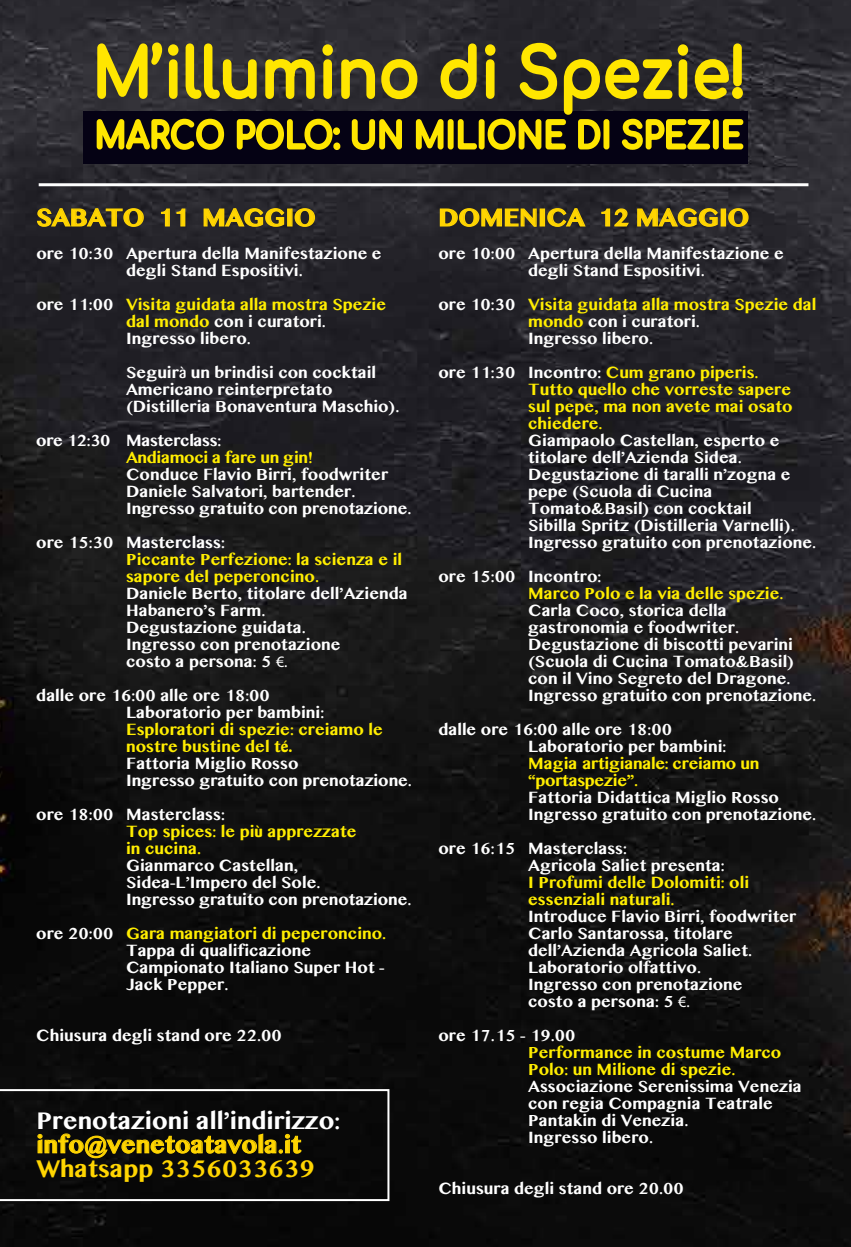
<style>
.page{position:relative;width:851px;height:1247px;background:#fff}
.page>*{position:absolute;margin:0;border:0;box-sizing:border-box;transform-origin:0 0}
.t1{font:700 68px "Comfortaa";color:#ffe600;scale:.9 1}
.t2{font:700 35.6px "Comfortaa";letter-spacing:.01em;color:#ffe600;scale:.9 1}
.t3{font:700 24px/24px "Bangla MN";color:#ffd501}
.t4{font:700 24px "Bangla MN";color:#fff}
.t5{font:700 16px/17px "Bangla MN";color:#fff}
.t6{font:700 16px/17px "Bangla MN";color:#ffed00}
.t7{font:700 16px/17px "Bangla MN";letter-spacing:-.02em;color:#ffed00}
.t8{font:700 16px "Bangla MN";letter-spacing:-.02em;color:#fff}
.s1{color:#fff}
.s2{font-family:"Barmeno";font-weight:500}
.s3{font-family:"Myriad Pro";font-weight:400}
.s4{color:#ffed00}
.s5{font-family:"Barmeno";color:#ffed00}
.s6{font-family:"Barmeno"}
</style>
<div class="page">
<img style="left:0;top:0;width:850px;height:1247px">
<svg style="left:439px;top:207px;width:98px;height:21px;background:#6b5d1c"></svg>
<div style="left:539px;top:209px;width:6px;height:18px;border:1px solid #ffd501"></div>
<svg style="left:546px;top:207px;width:40px;height:21px"></svg>
<svg style="left:600px;top:208px;width:30px;height:20px"></svg>
<svg style="left:636px;top:207px;width:82px;height:21px;background:#6f6122"></svg>
<div style="left:720px;top:209px;width:6px;height:18px;border:1px solid #ffd501"></div>
<svg style="left:727px;top:207px;width:22px;height:21px"></svg>
<svg style="left:36px;top:207px;width:109px;height:21px;background:#66581d"></svg>
<svg style="left:160px;top:208px;width:10px;height:19px"></svg>
<svg style="left:176px;top:208px;width:10px;height:19px"></svg>
<svg style="left:203px;top:207px;width:82px;height:21px;background:#6b5d1e"></svg>
<div style="left:287px;top:209px;width:5px;height:18px;border:1px solid #ffd501"></div>
<svg style="left:294px;top:207px;width:22px;height:21px"></svg>
<hr style="left:39px;top:183px;width:769px;height:3px;background:#fff">
<div style="left:83px;top:111px;width:664px;height:53px;background:#050214"></div>
<svg style="left:94px;top:41px;width:651px;height:109px"></svg>
<svg style="left:0;top:1089px;width:389px;height:112px;background:#1a1912"></svg>
<h1 class="t1" style="left:92px;top:12px;width:729px">M’illumino di Spezie!</h1>
<h2 class="t2" style="left:95px;top:103px;width:722px">MARCO POLO: UN MILIONE DI SPEZIE</h2>
<h3 class="t3" style="left:36px;top:206px;width:281px">SABATO 11 MAGGIO</h3>
<p class="t5" style="left:126px;top:245px;width:257px;text-indent:-90px">ore 10:30 Apertura della Manifestazione e degli Stand Espositivi.</p>
<p class="t6" style="left:126px;top:296px;width:261px;text-indent:-90px"><span class="s1">ore 11:00</span> Visita guidata alla mostra Spezie dal mondo <span class="s1">con i curatori.<br>Ingresso libero.</span></p>
<p class="t5" style="left:126px;top:364px;width:275px">Seguir<span class="s2">à</span> un brindisi con cocktail<br>Americano reinterpretato (Distilleria Bonaventura Maschio).</p>
<p class="t8" style="left:36px;top:430px;width:186px">ore 12:30 Masterclass:</p>
<p class="t7" style="left:126px;top:449px;width:189px">Andiamoci a fare un gin!</p>
<p class="t5" style="left:126px;top:466px;width:287px">Conduce Flavio Birri, foodwriter<br>Daniele Salvatori, bartender.<br>Ingresso gratuito con prenotazione.</p>
<p class="t5" style="left:36px;top:534px;width:190px">ore 15:30 Masterclass:</p>
<p class="t6" style="left:126px;top:551px;width:277px">Piccante Perfezione: la scienza e il sapore del peperoncino.</p>
<p class="t5" style="left:126px;top:585px;width:283px">Daniele Berto, titolare dell’Azienda<br>Habanero’s Farm.<br>Degustazione guidata.<br>Ingresso con prenotazione<br>costo a persona: 5 <span class="s3">€.</span></p>
<p class="t5" style="left:126px;top:687px;width:200px;text-indent:-90px">dalle ore 16:00 alle ore 18:00<br>Laboratorio per bambini:</p>
<p class="t5" style="left:126px;top:721px;width:287px"><span class="s4">Esploratori di spezie: creiamo le nostre bustine del t</span><span class="s5">é.<br></span>Fattoria Miglio Rosso<br>Ingresso gratuito con prenotazione.</p>
<p class="t6" style="left:126px;top:806px;width:232px;text-indent:-90px"><span class="s1">ore 18:00 Masterclass:<br></span>Top spices: le pi<span class="s6">ù</span> apprezzate in cucina.</p>
<p class="t5" style="left:126px;top:857px;width:287px">Gianmarco Castellan,<br>Sidea-L’Impero del Sole.<br>Ingresso gratuito con prenotazione.</p>
<p class="t5" style="left:126px;top:925px;width:262px;text-indent:-90px">ore 20:00 <span class="s4">Gara mangiatori di peperoncino.<br></span>Tappa di qualificazione<br>Campionato Italiano Super Hot -<br>Jack Pepper.</p>
<p class="t5" style="left:36px;top:1027px;width:247px">Chiusura degli stand ore 22.00</p>
<h3 class="t4" style="left:36px;top:1105px;width:305px">Prenotazioni all’indirizzo:</h3>
<h3 class="t3" style="left:36px;top:1133px;width:280px">info@venetoatavola.it<br>Whatsapp 3356033639</h3>
<h3 class="t3" style="left:438px;top:206px;width:312px">DOMENICA 12 MAGGIO</h3>
<p class="t5" style="left:528px;top:245px;width:257px;text-indent:-90px">ore 10:00 Apertura della Manifestazione e degli Stand Espositivi.</p>
<p class="t6" style="left:528px;top:296px;width:290px;text-indent:-90px"><span class="s1">ore 10:30</span> Visita guidata alla mostra Spezie dal mondo <span class="s1">con i curatori.<br>Ingresso libero.</span></p>
<p class="t6" style="left:528px;top:364px;width:266px;text-indent:-90px"><span class="s1">ore 11:30 Incontro:</span> Cum grano piperis.<br>Tutto quello che vorreste sapere sul pepe, ma non avete mai osato chiedere.</p>
<p class="t5" style="left:528px;top:432px;width:289px">Giampaolo Castellan, esperto e titolare dell’Azienda Sidea.<br>Degustazione di taralli n’zogna e pepe (Scuola di Cucina<br>Tomato&amp;Basil) con cocktail<br>Sibilla Spritz (Distilleria Varnelli).<br>Ingresso gratuito con prenotazione.</p>
<p class="t5" style="left:438px;top:568px;width:164px">ore 15:00 Incontro:</p>
<p class="t6" style="left:528px;top:585px;width:257px">Marco Polo e la via delle spezie.</p>
<p class="t5" style="left:528px;top:602px;width:289px">Carla Coco, storica della gastronomia e foodwriter.<br>Degustazione di biscotti pevarini (Scuola di Cucina Tomato&amp;Basil) con il Vino Segreto del Dragone.<br>Ingresso gratuito con prenotazione.</p>
<p class="t5" style="left:528px;top:721px;width:200px;text-indent:-90px">dalle ore 16:00 alle ore 18:00<br>Laboratorio per bambini:</p>
<p class="t7" style="left:528px;top:755px;width:233px">Magia artigianale: creiamo un “portaspezie”.</p>
<p class="t5" style="left:528px;top:789px;width:289px">Fattoria Didattica Miglio Rosso<br>Ingresso gratuito con prenotazione.</p>
<p class="t5" style="left:528px;top:840px;width:198px;text-indent:-90px">ore 16:15 Masterclass:<br>Agricola Saliet presenta:</p>
<p class="t6" style="left:528px;top:874px;width:222px">I Profumi delle Dolomiti: oli essenziali naturali.</p>
<p class="t5" style="left:528px;top:908px;width:270px">Introduce Flavio Birri, foodwriter<br>Carlo Santarossa, titolare dell’Azienda Agricola Saliet.<br>Laboratorio olfattivo.<br>Ingresso con prenotazione<br>costo a persona: 5 <span class="s3">€.</span></p>
<p class="t5" style="left:438px;top:1027px;width:139px">ore 17.15 - 19.00</p>
<p class="t6" style="left:528px;top:1044px;width:255px">Performance in costume Marco<br>Polo: un Milione di spezie.</p>
<p class="t5" style="left:528px;top:1078px;width:275px">Associazione Serenissima Venezia con regia Compagnia Teatrale<br>Pantakin di Venezia.<br>Ingresso libero.</p>
<p class="t5" style="left:438px;top:1180px;width:247px">Chiusura degli stand ore 20.00</p>
</div>
